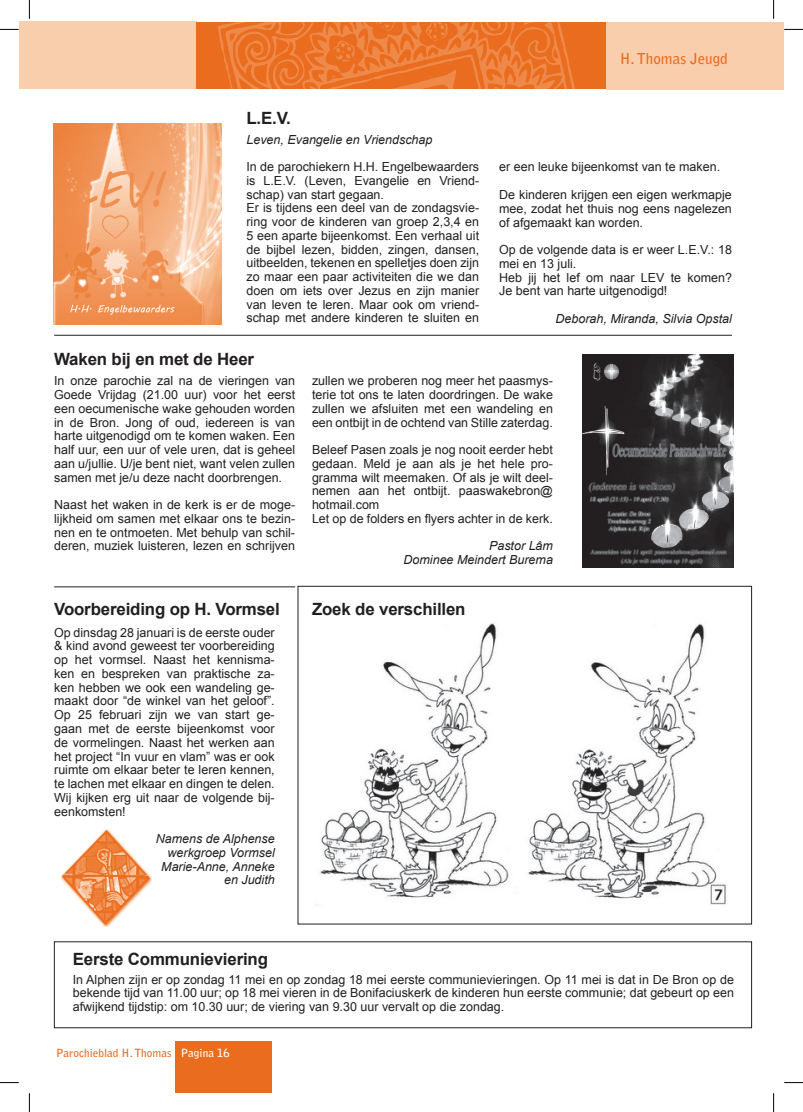
<style>
.page{position:relative;width:803px;height:1112px;background:#fff}
.page>*{position:absolute;margin:0;border:0;box-sizing:border-box;transform-origin:0 0}
.t1{font:700 16.88px "Arial";letter-spacing:-.01em;color:#231f20}
.t2{font:700 15px "Bell Gothic Std";color:#ea6d1f}
.t3{font:12.5px/13.8px "Arial";color:#231f20;text-align:justify}
.t4{font:italic 12.5px/13.8px "Arial";color:#231f20;text-align:right}
.t5{font:700 11.25px "Bell Gothic Std";color:#ea6d1f}
.s1{color:#fff}
</style>
<div class="page">
<img style="left:319px;top:623px;width:407px;height:282px">
<div style="left:176px;top:1041px;width:96px;height:51px;background:#ea6d1f"></div>
<div style="left:19px;top:21px;width:177px;height:68px;background:#f9cead"></div>
<div style="left:196px;top:22px;width:411px;height:67px;background:#ea6d1f"></div>
<div style="left:607px;top:22px;width:177px;height:68px;background:#f9cead"></div>
<svg style="left:218px;top:22px;width:357px;height:67px"></svg>
<img style="left:54px;top:123px;width:167px;height:201px">
<img style="left:582px;top:354px;width:151px;height:213px">
<div style="left:298px;top:586px;width:454px;height:337px;border:1px solid #231f20"></div>
<img style="left:61px;top:829px;width:90px;height:96px">
<hr style="left:54px;top:335px;width:678px;height:1px;background:#231f20">
<hr style="left:54px;top:586px;width:241px;height:1px;background:#231f20">
<svg style="left:0;top:29px;width:19px;height:1px"></svg>
<svg style="left:784px;top:29px;width:19px;height:1px"></svg>
<svg style="left:0;top:1082px;width:19px;height:1px"></svg>
<svg style="left:784px;top:1082px;width:19px;height:1px"></svg>
<svg style="left:29px;top:0;width:1px;height:19px"></svg>
<svg style="left:29px;top:1093px;width:1px;height:18px"></svg>
<svg style="left:773px;top:0;width:1px;height:19px"></svg>
<svg style="left:773px;top:1093px;width:1px;height:18px"></svg>
<h1 class="t1" style="left:246px;top:106px;width:46px">L.E.V.</h1>
<p class="t2" style="left:620px;top:49px;width:110px">H. Thomas Jeugd</p>
<p class="t4" style="left:246px;top:132px;width:188px">Leven, Evangelie en Vriendschap</p>
<p class="t3" style="left:246px;top:160px;width:234px;text-align:left">In de parochiekern H.H. Engelbewaarders is L.E.V. (Leven, Evangelie en Vriend&shy;schap) van start gegaan.<br>Er is tijdens een deel van de zondagsvie&shy;ring voor de kinderen van groep 2,3,4 en 5 een aparte bijeenkomst. Een verhaal uit de bijbel lezen, bidden, zingen, dansen, uitbeelden, tekenen en spelletjes doen zijn zo maar een paar activiteiten die we dan doen om iets over Jezus en zijn manier van leven te leren. Maar ook om vriend&shy;schap met andere kinderen te sluiten en</p>
<p class="t3" style="left:499px;top:153px;width:234px;line-height:27.5px">er een leuke bijeenkomst van te maken.<br>De kinderen krijgen een eigen werkmapje</p>
<p class="t3" style="left:499px;top:201px;width:234px">mee, zodat het thuis nog eens nagelezen of afgemaakt kan worden.</p>
<p class="t3" style="left:499px;top:243px;width:234px;text-align:left">Op de volgende data is er weer L.E.V.: 18 mei en 13 juli.<br>Heb jij het lef om naar LEV te komen?<br>Je bent van harte uitgenodigd!</p>
<p class="t4" style="left:555px;top:312px;width:178px">Deborah, Miranda, Silvia Opstal</p>
<h1 class="t1" style="left:54px;top:347px;width:201px">Waken bij en met de Heer</h1>
<p class="t3" style="left:54px;top:374px;width:242px">In onze parochie zal na de vieringen van Goede Vrijdag (21.00 uur) voor het eerst een oecumenische wake gehouden worden in de Bron. Jong of oud, iedereen is van harte uitgenodigd om te komen waken. Een half uur, een uur of vele uren, dat is geheel aan u/jullie. U/je bent niet, want velen zullen samen met je/u deze nacht doorbrengen.</p>
<p class="t3" style="left:54px;top:497px;width:242px">Naast het waken in de kerk is er de moge&shy;lijkheid om samen met elkaar ons te bezin&shy;nen en te ontmoeten. Met behulp van schil&shy;deren, muziek luisteren, lezen en schrijven</p>
<h1 class="t1" style="left:54px;top:596px;width:227px">Voorbereiding op H. Vormsel</h1>
<p class="t3" style="left:54px;top:625px;width:222px">Op dinsdag 28 januari is de eerste ouder &amp; kind avond geweest ter voorbereiding op het vormsel. Naast het kennisma&shy;ken en bespreken van praktische za&shy;ken hebben we ook een wandeling ge&shy;maakt door “de winkel van het geloof”.<br>Op 25 februari zijn we van start ge&shy;gaan met de eerste bijeenkomst voor de vormelingen. Naast het werken aan het project “In vuur en vlam” was er ook ruimte om elkaar beter te leren kennen, te lachen met elkaar en dingen te delen.<br>Wij kijken erg uit naar de volgende bij&shy;eenkomsten!</p>
<p class="t4" style="left:156px;top:831px;width:121px">Namens de Alphense werkgroep Vormsel<br>Marie-Anne, Anneke en Judith</p>
<p class="t3" style="left:312px;top:374px;width:242px">zullen we proberen nog meer het paasmys&shy;terie tot ons te laten doordringen. De wake zullen we afsluiten met een wandeling en een ontbijt in de ochtend van Stille zaterdag.</p>
<p class="t3" style="left:312px;top:442px;width:242px;text-align:left">Beleef Pasen zoals je nog nooit eerder hebt gedaan. Meld je aan als je het hele pro&shy;gramma wilt meemaken. Of als je wilt deel&shy;nemen aan het ontbijt. paaswakebron@ hotmail.com<br>Let op de folders en flyers achter in de kerk.</p>
<p class="t4" style="left:404px;top:539px;width:151px">Pastor Lâm<br>Dominee Meindert Burema</p>
<h1 class="t1" style="left:312px;top:596px;width:155px">Zoek de verschillen</h1>
<h1 class="t1" style="left:73px;top:947px;width:197px">Eerste Communieviering</h1>
<p class="t3" style="left:73px;top:971px;width:663px">In Alphen zijn er op zondag 11 mei en op zondag 18 mei eerste communievieringen. Op 11 mei is dat in De Bron op de bekende tijd van 11.00 uur; op 18 mei vieren in de Bonifaciuskerk de kinderen hun eerste communie; dat gebeurt op een afwijkend tijdstip: om 10.30 uur; de viering van 9.30 uur vervalt op die zondag.</p>
<p class="t5" style="left:56px;top:1045px;width:175px">Parochieblad H. Thomas <span class="s1">Pagina 16</span></p>
</div>
